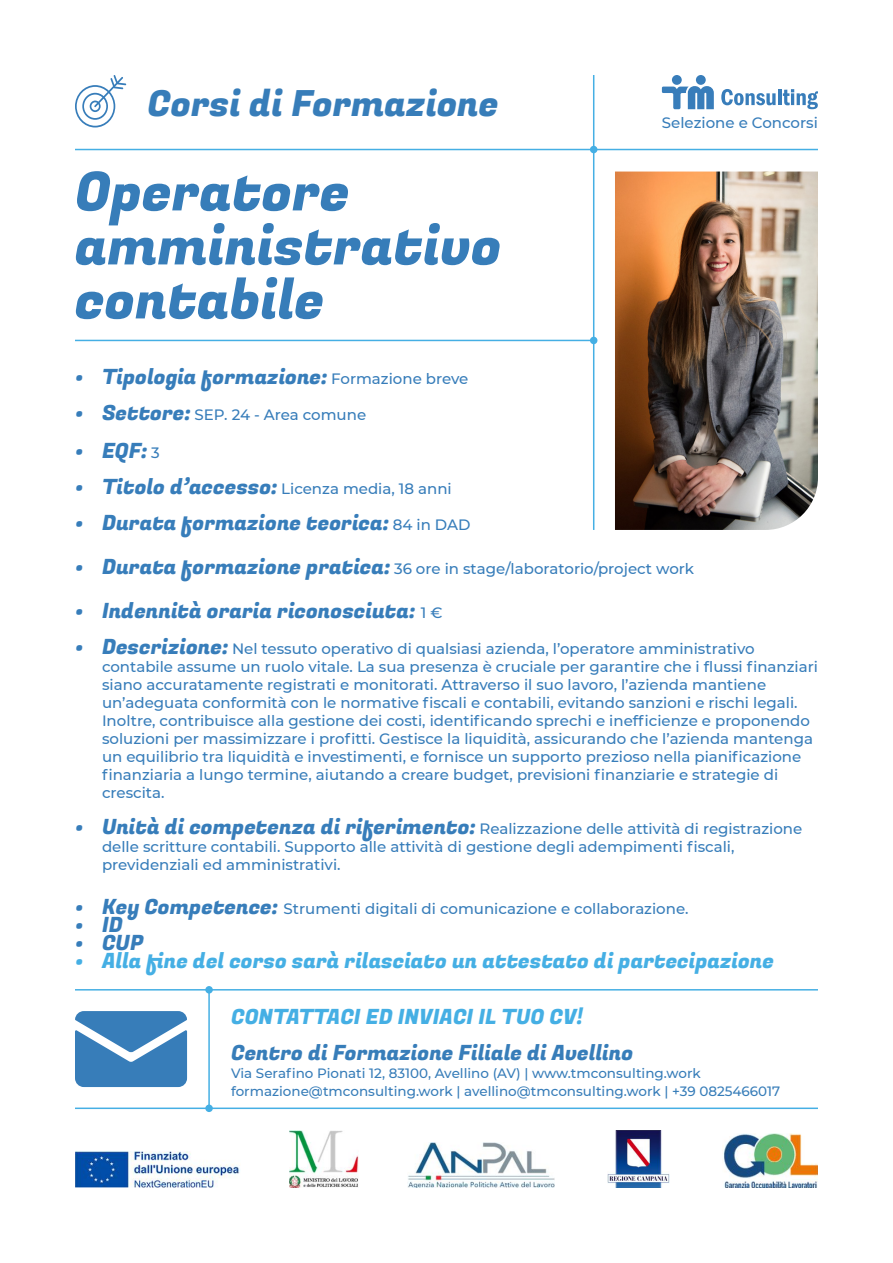
<style>
.page{position:relative;width:893px;height:1263px;background:#fff}
.page>*{position:absolute;margin:0;border:0;box-sizing:border-box;transform-origin:0 0}
.t1{font:54px/54px "Fugaz One";color:#377db9}
.t2{font:36px "Fugaz One";color:#377db9}
.t3{font:21px "Fugaz One";color:#377dba}
.t4{font:21px "Fugaz One";color:#45afe4}
.t5{font:21px "Fugaz One";color:#377db9}
.t6{font:500 15px/18px "Montserrat";color:#377dba}
.t7{font:500 13.5px "Montserrat";color:#377db9}
.s1{font-family:"Montserrat";font-weight:500;font-size:15px}
.s2{font-family:"Fugaz One";font-weight:400;font-size:21px}
</style>
<div class="page">
<svg style="left:75px;top:75px;width:51px;height:53px"></svg>
<hr style="left:75px;top:149px;width:743px;height:1px;background:#45afe4">
<hr style="left:593px;top:75px;width:1px;height:455px;background:#45afe4">
<hr style="left:75px;top:340px;width:519px;height:1px;background:#45afe4">
<hr style="left:75px;top:989px;width:743px;height:1px;background:#45afe4">
<hr style="left:75px;top:1107px;width:743px;height:2px;background:#45afe4">
<hr style="left:208px;top:990px;width:2px;height:119px;background:#45afe4">
<svg style="left:75px;top:1011px;width:112px;height:76px;background:#518ec2"></svg>
<img style="left:615px;top:172px;width:203px;height:358px">
<img style="left:75px;top:1151px;width:165px;height:37px">
<img style="left:723px;top:1134px;width:95px;height:54px">
<img style="left:608px;top:1130px;width:61px;height:58px">
<img style="left:408px;top:1143px;width:147px;height:45px">
<img style="left:289px;top:1130px;width:69px;height:58px">
<div style="left:672px;top:75px;width:10px;height:10px;background:#387dba;border-radius:50%"></div>
<div style="left:696px;top:75px;width:10px;height:10px;background:#387dba;border-radius:50%"></div>
<svg style="left:662px;top:86px;width:52px;height:23px"></svg>
<svg style="left:721px;top:89px;width:55px;height:16px"></svg>
<hr style="left:778px;top:89px;width:3px;height:16px;background:#387dba">
<svg style="left:783px;top:89px;width:35px;height:20px"></svg>
<div style="left:590px;top:146px;width:7px;height:7px;background:#45afe4;border-radius:50%"></div>
<div style="left:590px;top:337px;width:7px;height:7px;background:#45afe4;border-radius:50%"></div>
<div style="left:205px;top:986px;width:8px;height:7px;background:#45afe4;border-radius:50%"></div>
<div style="left:205px;top:1104px;width:8px;height:8px;background:#45afe4;border-radius:50%"></div>
<p class="t2" style="left:147px;top:78px;width:353px">Corsi di Formazione</p>
<p class="t1" style="left:75px;top:167px;width:428px">Operatore amministrativo contabile</p>
<p class="t3" style="left:75px;top:362px;width:395px">• Tipologia formazione: <span class="s1">Formazione breve</span></p>
<p class="t6" style="left:75px;top:405px;width:293px"><span class="s2">• Settore:</span> SEP. 24 - Area comune</p>
<p class="t3" style="left:75px;top:436px;width:86px">• EQF: <span class="s1">3</span></p>
<p class="t6" style="left:75px;top:479px;width:378px"><span class="s2">• Titolo d’accesso:</span> Licenza media, 18 anni</p>
<p class="t3" style="left:75px;top:508px;width:397px">• Durata formazione teorica: <span class="s1">84 in DAD</span></p>
<p class="t6" style="left:662px;top:113px;width:158px">Selezione e Concorsi</p>
<p class="t6" style="left:75px;top:559px;width:621px"><span class="s2">• Durata formazione pratica:</span> 36 ore in stage/laboratorio/project work</p>
<p class="t3" style="left:75px;top:596px;width:369px">• Indennità oraria riconosciuta: <span class="s1">1 €</span></p>
<p class="t6" style="left:102px;top:639px;width:717px;text-indent:-27px"><span class="s2">• Descrizione:</span> Nel tessuto operativo di qualsiasi azienda, l’operatore amministrativo contabile assume un ruolo vitale. La sua presenza è cruciale per garantire che i flussi finanziari siano accuratamente registrati e monitorati. Attraverso il suo lavoro, l’azienda mantiene un’adeguata conformità con le normative fiscali e contabili, evitando sanzioni e rischi legali.<br>Inoltre, contribuisce alla gestione dei costi, identificando sprechi e inefficienze e proponendo soluzioni per massimizzare i profitti. Gestisce la liquidità, assicurando che l’azienda mantenga un equilibrio tra liquidità e investimenti, e fornisce un supporto prezioso nella pianificazione finanziaria a lungo termine, aiutando a creare budget, previsioni finanziarie e strategie di crescita.</p>
<p class="t6" style="left:102px;top:819px;width:702px;text-indent:-27px"><span class="s2">• Unità di competenza di riferimento:</span> Realizzazione delle attività di registrazione delle scritture contabili. Supporto alle attività di gestione degli adempimenti fiscali, previdenziali ed amministrativi.</p>
<p class="t6" style="left:75px;top:899px;width:615px"><span class="s2">• Key Competence:</span> Strumenti digitali di comunicazione e collaborazione.</p>
<p class="t3" style="left:75px;top:910px;width:49px">• ID</p>
<p class="t3" style="left:75px;top:928px;width:70px">• CUP</p>
<p class="t4" style="left:75px;top:946px;width:700px">• Alla fine del corso sarà rilasciato un attestato di partecipazione</p>
<p class="t4" style="left:231px;top:1002px;width:353px">CONTATTACI ED INVIACI IL TUO CV!</p>
<p class="t5" style="left:231px;top:1038px;width:404px">Centro di Formazione Filiale di Avellino</p>
<p class="t7" style="left:231px;top:1064px;width:471px">Via Serafino Pionati 12, 83100, Avellino (AV) | www.tmconsulting.work</p>
<p class="t7" style="left:231px;top:1082px;width:551px">formazione@tmconsulting.work | avellino@tmconsulting.work | +39 0825466017</p>
</div>
